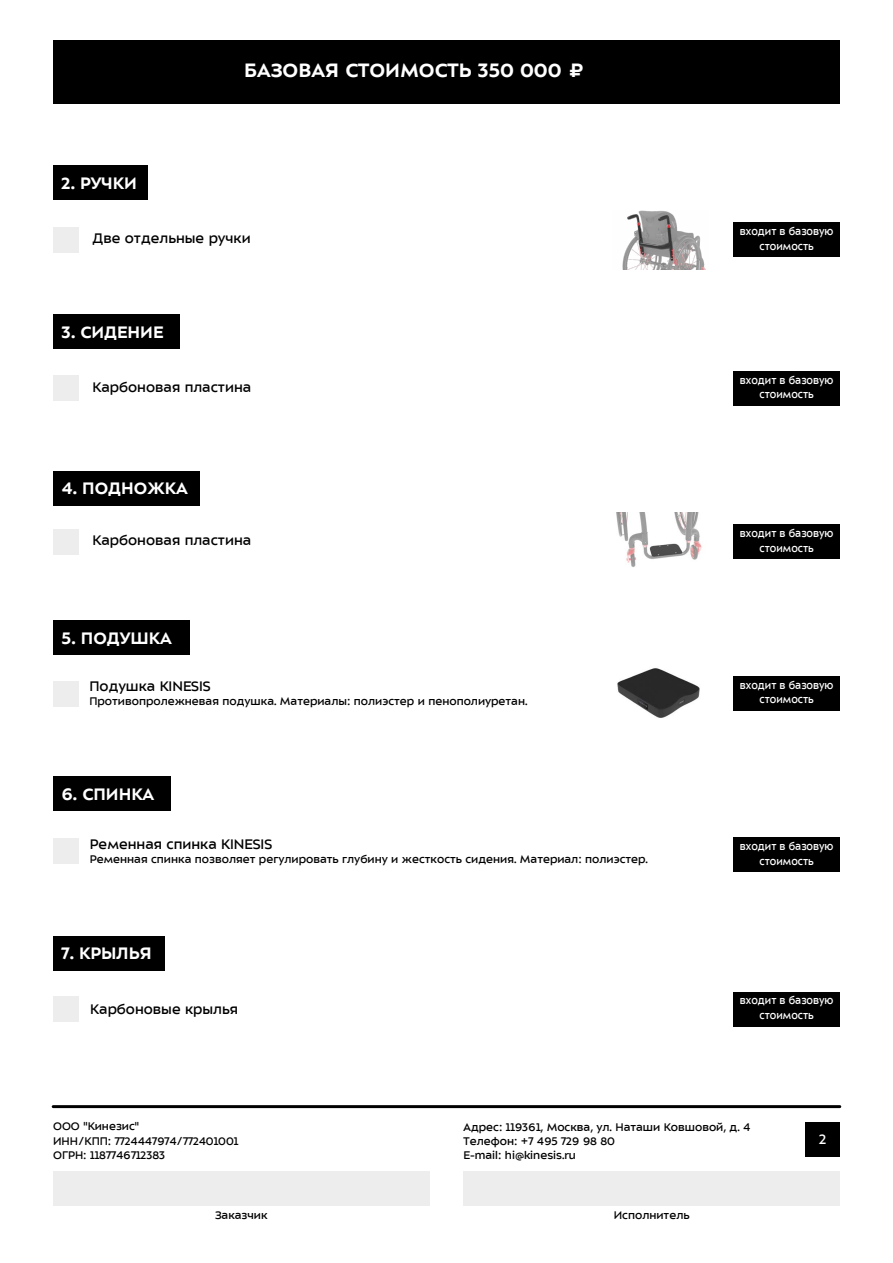
<style>
.page{position:relative;width:893px;height:1263px;background:#fff}
.page>*{position:absolute;margin:0;border:0;box-sizing:border-box;transform-origin:0 0}
.t1{font:700 21px "ALS Sector";color:#fff}
.t2{font:700 18px "ALS Sector";color:#fff}
.t3{font:15px "ALS Sector";color:#000}
.t4{font:15px "ALS Sector";color:#fff}
.t5{font:12px/14.4px "ALS Sector";color:#000}
.t6{font:12px/14.4px "ALS Sector";color:#fff;text-align:center;scale:.9 1}
</style>
<div class="page">
<div style="left:53px;top:40px;width:787px;height:64px;background:#000"></div>
<div style="left:53px;top:166px;width:94px;height:34px;background:#000"></div>
<div style="left:53px;top:227px;width:26px;height:26px;background:#ededed"></div>
<img style="left:622px;top:210px;width:84px;height:60px">
<div style="left:53px;top:471px;width:147px;height:34px;background:#000"></div>
<div style="left:53px;top:529px;width:26px;height:26px;background:#ededed"></div>
<img style="left:616px;top:512px;width:86px;height:55px">
<div style="left:733px;top:223px;width:107px;height:34px;background:#000"></div>
<img style="left:617px;top:668px;width:83px;height:50px">
<div style="left:53px;top:621px;width:137px;height:34px;background:#000"></div>
<div style="left:53px;top:777px;width:117px;height:34px;background:#000"></div>
<div style="left:53px;top:314px;width:127px;height:34px;background:#000"></div>
<div style="left:53px;top:376px;width:26px;height:25px;background:#ededed"></div>
<div style="left:733px;top:371px;width:107px;height:34px;background:#000"></div>
<div style="left:733px;top:525px;width:107px;height:34px;background:#000"></div>
<div style="left:53px;top:681px;width:26px;height:25px;background:#ededed"></div>
<div style="left:733px;top:677px;width:107px;height:34px;background:#000"></div>
<div style="left:733px;top:838px;width:107px;height:34px;background:#000"></div>
<div style="left:53px;top:936px;width:111px;height:34px;background:#000"></div>
<div style="left:53px;top:996px;width:26px;height:26px;background:#ededed"></div>
<div style="left:733px;top:992px;width:107px;height:34px;background:#000"></div>
<div style="left:53px;top:838px;width:26px;height:25px;background:#ededed"></div>
<hr style="left:53px;top:1105px;width:787px;height:3px;background:#000">
<div style="left:53px;top:1171px;width:376px;height:34px;background:#ededed"></div>
<div style="left:463px;top:1171px;width:377px;height:34px;background:#ededed"></div>
<div style="left:806px;top:1122px;width:34px;height:34px;background:#000"></div>
<h2 class="t2" style="left:62px;top:174px;width:77px">2. РУЧКИ</h2>
<h1 class="t1" style="left:244px;top:60px;width:342px">БАЗОВАЯ СТОИМОСТЬ 350 000 ₽</h1>
<p class="t3" style="left:93px;top:231px;width:160px">Две отдельные ручки</p>
<h2 class="t2" style="left:62px;top:322px;width:103px">3. СИДЕНИЕ</h2>
<p class="t6" style="left:740px;top:224px;width:106px">входит в базовую стоимость</p>
<p class="t3" style="left:93px;top:379px;width:160px">Карбоновая пластина</p>
<p class="t6" style="left:740px;top:373px;width:106px">входит в базовую стоимость</p>
<h2 class="t2" style="left:62px;top:479px;width:128px">4. ПОДНОЖКА</h2>
<p class="t3" style="left:93px;top:533px;width:160px">Карбоновая пластина</p>
<h2 class="t2" style="left:62px;top:629px;width:112px">5. ПОДУШКА</h2>
<p class="t3" style="left:89px;top:678px;width:123px">Подушка KINESIS</p>
<p class="t5" style="left:89px;top:694px;width:440px">Противопролежневая подушка. Материалы: полиэстер и пенополиуретан.</p>
<h2 class="t2" style="left:62px;top:785px;width:94px">6. СПИНКА</h2>
<p class="t3" style="left:90px;top:836px;width:184px">Ременная спинка KINESIS</p>
<p class="t5" style="left:90px;top:852px;width:560px">Ременная спинка позволяет регулировать глубину и жесткость сидения. Материал: полиэстер.</p>
<h2 class="t2" style="left:62px;top:944px;width:92px">7. КРЫЛЬЯ</h2>
<p class="t3" style="left:90px;top:1001px;width:149px">Карбоновые крылья</p>
<p class="t6" style="left:740px;top:526px;width:106px">входит в базовую стоимость</p>
<p class="t6" style="left:740px;top:678px;width:106px">входит в базовую стоимость</p>
<p class="t6" style="left:740px;top:839px;width:106px">входит в базовую стоимость</p>
<p class="t6" style="left:740px;top:993px;width:106px">входит в базовую стоимость</p>
<p class="t5" style="left:53px;top:1119px;width:187px">ООО "Кинезис"<br>ИНН/КПП: 7724447974/772401001<br>ОГРН: 1187746712383</p>
<p class="t5" style="left:464px;top:1119px;width:288px">Адрес: 119361, Москва, ул. Наташи Ковшовой, д. 4<br>Телефон: +7 495 729 98 80<br>E-mail: hi@kinesis.ru</p>
<p class="t5" style="left:215px;top:1208px;width:54px">Заказчик</p>
<p class="t5" style="left:614px;top:1208px;width:77px">Исполнитель</p>
<p class="t4" style="left:819px;top:1131px;width:9px">2</p>
</div>
